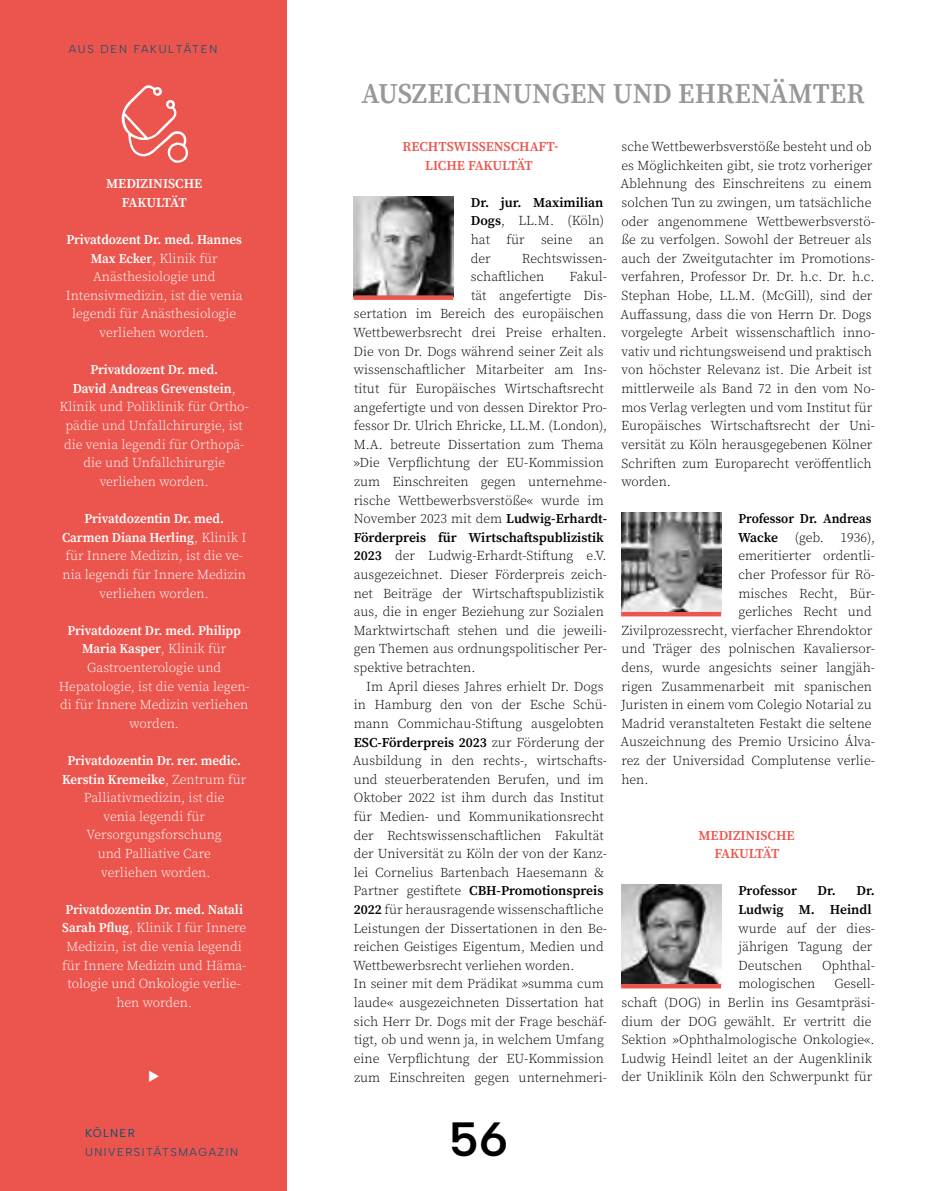
<style>
.page{position:relative;width:936px;height:1191px;background:#fff}
.page>*{position:absolute;margin:0;border:0;box-sizing:border-box;transform-origin:0 0}
.t1{font:600 48px "Albert Sans";color:#000}
.t2{font:600 28.5px "Source Serif Pro";color:#98989b;scale:.96 1}
.t3{font:300 13.5px/18.6px "Source Serif Pro";color:#000}
.t4{font:300 13.5px/18.6px "Source Serif Pro";color:#fff;text-align:center}
.t5{font:600 13.5px/18.6px "Source Serif Pro";color:#000;text-align:right}
.t6{font:600 13.5px/18.6px "Source Serif Pro";letter-spacing:-.005em;color:#eb554e;text-align:center}
.t7{font:600 13.5px/18.6px "Source Serif Pro";letter-spacing:-.005em;color:#fff;text-align:center}
.t8{font:600 13.5px "Source Serif Pro";color:#000;scale:.95 1}
.t9{font:300 11.4px "Albert Sans";letter-spacing:.13em;color:#005076}
.t10{font:300 11.4px "Albert Sans";letter-spacing:.15em;color:#005076}
.t11{font:11.4px "Albert Sans";letter-spacing:.11em;color:#005076}
.s1{font-weight:600}
.s2{font-weight:300}
</style>
<div class="page">
<div style="left:0;top:0;width:286px;height:1191px;background:#eb554e"></div>
<svg style="left:121px;top:85px;width:67px;height:78px"></svg>
<img style="left:621px;top:513px;width:100px;height:99px">
<hr style="left:621px;top:612px;width:100px;height:4px;background:#eb554e">
<img style="left:353px;top:196px;width:100px;height:99px">
<div style="left:353px;top:295px;width:100px;height:5px;background:#eb554e"></div>
<img style="left:621px;top:884px;width:100px;height:100px">
<hr style="left:621px;top:984px;width:100px;height:4px;background:#eb554e">
<p class="t10" style="left:69px;top:42px;width:150px">AUS DEN FAKULTÄTEN</p>
<p class="t7" style="left:106px;top:174px;width:98px">MEDIZINISCHE<br>FAKULTÄT</p>
<p class="t4" style="left:66px;top:230px;width:178px"><span class="s1">Privatdozent Dr. med. Hannes<br>Max Ecker</span>, Klinik für<br>Anästhesiologie und<br>Intensivmedizin, ist die venia legendi für Anästhesiologie verliehen worden.</p>
<p class="t4" style="left:60px;top:361px;width:191px"><span class="s1">Privatdozent Dr. med.<br>David Andreas Grevenstein</span>,<br>Klinik und Poliklinik für Ortho&shy;pädie und Unfallchirurgie, ist die venia legendi für Orthopä&shy;die und Unfallchirurgie verliehen worden.</p>
<p class="t4" style="left:62px;top:509px;width:186px"><span class="s1">Privatdozentin Dr. med.<br>Carmen Diana Herling</span>, Klinik I für Innere Medizin, ist die ve&shy;nia legendi für Innere Medizin verliehen worden.</p>
<p class="t4" style="left:59px;top:621px;width:192px"><span class="s1">Privatdozent Dr. med. Philipp<br>Maria Kasper</span>, Klinik für<br>Gastroenterologie und<br>Hepatologie, ist die venia legen&shy;di für Innere Medizin verliehen worden.</p>
<p class="t4" style="left:62px;top:751px;width:186px"><span class="s1">Privatdozentin Dr. rer. medic.<br>Kerstin Kremeike</span>, Zentrum für<br>Palliativmedizin, ist die<br>venia legendi für<br>Versorgungsforschung<br>und Palliative Care<br>verliehen worden.</p>
<p class="t4" style="left:62px;top:900px;width:186px"><span class="s1">Privatdozentin Dr. med. Natali<br>Sarah Pflug</span>, Klinik I für Innere<br>Medizin, ist die venia legendi für Innere Medizin und Häma&shy;tologie und Onkologie verlie&shy;hen worden.</p>
<p class="t11" style="left:85px;top:1126px;width:51px">KÖLNER</p>
<p class="t9" style="left:85px;top:1144px;width:154px">UNIVERSITÄTSMAGAZIN</p>
<h2 class="t2" style="left:361px;top:74px;width:525px">AUSZEICHNUNGEN UND EHRENÄMTER</h2>
<p class="t6" style="left:402px;top:137px;width:157px">RECHTSWISSENSCHAFT-<br>LICHE FAKULTÄT</p>
<p class="t3" style="left:470px;top:193px;width:135px;text-align:justify"><span class="s1">Dr. jur. Maximilian Dogs</span>, LL.M. (Köln) hat für seine an der</p>
<p class="t3" style="left:471px;top:249px;width:137px;text-indent:51px">Rechtswissen&shy;schaftlichen</p>
<p class="t3" style="left:569px;top:268px;width:39px">Fakul-</p>
<p class="t3" style="left:471px;top:286px;width:137px">tät angefertigte Dis-</p>
<p class="t3" style="left:354px;top:305px;width:251px">sertation im Bereich des europäischen</p>
<p class="t3" style="left:353px;top:323px;width:255px">Wettbewerbsrecht drei Preise erhalten.</p>
<p class="t3" style="left:353px;top:342px;width:251px">Die von Dr. Dogs während seiner Zeit als</p>
<p class="t3" style="left:354px;top:361px;width:255px">wissenschaftlicher Mitarbeiter am Ins-</p>
<p class="t3" style="left:354px;top:379px;width:251px">titut für Europäisches Wirtschaftsrecht</p>
<p class="t3" style="left:353px;top:398px;width:255px">angefertigte und von dessen Direktor Pro-</p>
<p class="t3" style="left:354px;top:416px;width:254px">fessor Dr. Ulrich Ehricke, LL.M. (London),</p>
<p class="t3" style="left:353px;top:435px;width:251px">M.A. betreute Dissertation zum Thema</p>
<p class="t3" style="left:353px;top:454px;width:252px">»Die Verpflichtung der EU-Kommission</p>
<p class="t3" style="left:354px;top:472px;width:254px">zum Einschreiten gegen unternehme-</p>
<p class="t3" style="left:353px;top:491px;width:251px">rische Wettbewerbsverstöße« wurde im</p>
<p class="t3" style="left:354px;top:509px;width:255px">November 2023 mit dem <span class="s1">Ludwig-Erhardt-</span></p>
<p class="t5" style="left:354px;top:528px;width:251px">Förderpreis für Wirtschaftspublizistik</p>
<p class="t3" style="left:354px;top:547px;width:254px"><span class="s1">2023</span> der Ludwig-Erhardt-Stiftung e.V.</p>
<p class="t3" style="left:353px;top:565px;width:255px">ausgezeichnet. Dieser Förderpreis zeich-</p>
<p class="t3" style="left:353px;top:584px;width:252px">net Beiträge der Wirtschaftspublizistik</p>
<p class="t3" style="left:353px;top:602px;width:251px">aus, die in enger Beziehung zur Sozialen</p>
<p class="t3" style="left:353px;top:621px;width:255px">Marktwirtschaft stehen und die jeweili-</p>
<p class="t3" style="left:354px;top:640px;width:255px">gen Themen aus ordnungspolitischer Per-</p>
<p class="t3" style="left:354px;top:658px;width:123px">spektive betrachten.</p>
<p class="t3" style="left:366px;top:677px;width:239px">Im April dieses Jahres erhielt Dr. Dogs</p>
<p class="t3" style="left:354px;top:695px;width:254px">in Hamburg den von der Esche Schü-</p>
<p class="t3" style="left:353px;top:714px;width:251px">mann Commichau-Stiftung ausgelobten</p>
<p class="t5" style="left:354px;top:732px;width:252px">ESC-Förderpreis 2023 <span class="s2">zur Förderung der</span></p>
<p class="t3" style="left:353px;top:751px;width:256px">Ausbildung in den rechts-, wirtschafts-</p>
<p class="t3" style="left:354px;top:770px;width:251px">und steuerberatenden Berufen, und im</p>
<p class="t3" style="left:354px;top:788px;width:251px">Oktober 2022 ist ihm durch das Institut</p>
<p class="t3" style="left:354px;top:807px;width:251px">für Medien- und Kommunikationsrecht</p>
<p class="t3" style="left:354px;top:826px;width:252px">der Rechtswissenschaftlichen Fakultät</p>
<p class="t3" style="left:354px;top:844px;width:255px">der Universität zu Köln der von der Kanz-</p>
<p class="t3" style="left:354px;top:863px;width:252px">lei Cornelius Bartenbach Haesemann &amp;</p>
<p class="t5" style="left:353px;top:881px;width:251px"><span class="s2">Partner gestiftete</span> CBH-Promotionspreis</p>
<p class="t3" style="left:354px;top:900px;width:251px"><span class="s1">2022</span> für herausragende wissenschaftliche</p>
<p class="t3" style="left:353px;top:919px;width:255px">Leistungen der Dissertationen in den Be-</p>
<p class="t3" style="left:353px;top:937px;width:251px">reichen Geistiges Eigentum, Medien und</p>
<p class="t3" style="left:353px;top:956px;width:223px">Wettbewerbsrecht verliehen worden.</p>
<p class="t3" style="left:353px;top:974px;width:252px">In seiner mit dem Prädikat »summa cum</p>
<p class="t3" style="left:354px;top:993px;width:252px">laude« ausgezeichneten Dissertation hat</p>
<p class="t3" style="left:354px;top:1012px;width:254px">sich Herr Dr. Dogs mit der Frage beschäf-</p>
<p class="t3" style="left:354px;top:1030px;width:251px">tigt, ob und wenn ja, in welchem Umfang</p>
<p class="t3" style="left:354px;top:1049px;width:251px">eine Verpflichtung der EU-Kommission</p>
<p class="t3" style="left:354px;top:1067px;width:254px">zum Einschreiten gegen unternehmeri-</p>
<p class="t3" style="left:620px;top:137px;width:256px">sche Wettbewerbsverstöße besteht und ob es Möglichkeiten gibt, sie trotz vorheriger Ablehnung des Einschreitens zu einem solchen Tun zu zwingen, um tatsächliche oder angenommene Wettbewerbsverstö&shy;ße zu verfolgen. Sowohl der Betreuer als auch der Zweitgutachter im Promotions&shy;verfahren, Professor Dr. Dr. h.c. Dr. h.c.<br>Stephan Hobe, LL.M. (McGill), sind der Auffassung, dass die von Herrn Dr. Dogs vorgelegte Arbeit wissenschaftlich inno&shy;vativ und richtungsweisend und praktisch von höchster Relevanz ist. Die Arbeit ist mittlerweile als Band 72 in den vom No&shy;mos Verlag verlegten und vom Institut für Europäisches Wirtschaftsrecht der Uni&shy;versität zu Köln herausgegebenen Kölner Schriften zum Europarecht veröffentlich worden.</p>
<p class="t8" style="left:738px;top:509px;width:141px">Professor Dr. Andreas</p>
<p class="t3" style="left:738px;top:528px;width:138px"><span class="s1">Wacke</span> (geb. 1936),</p>
<p class="t3" style="left:738px;top:547px;width:138px">emeritierter ordentli-</p>
<p class="t3" style="left:738px;top:565px;width:138px">cher Professor für Rö-</p>
<p class="t3" style="left:738px;top:584px;width:138px">misches Recht, Bür-</p>
<p class="t3" style="left:738px;top:602px;width:135px">gerliches Recht und</p>
<p class="t3" style="left:621px;top:621px;width:252px">Zivilprozessrecht, vierfacher Ehrendoktor</p>
<p class="t3" style="left:621px;top:640px;width:255px">und Träger des polnischen Kavaliersor-</p>
<p class="t3" style="left:621px;top:658px;width:255px">dens, wurde angesichts seiner langjäh-</p>
<p class="t3" style="left:621px;top:677px;width:252px">rigen Zusammenarbeit mit spanischen</p>
<p class="t3" style="left:621px;top:695px;width:252px">Juristen in einem vom Colegio Notarial zu</p>
<p class="t3" style="left:621px;top:714px;width:251px">Madrid veranstalteten Festakt die seltene</p>
<p class="t3" style="left:620px;top:733px;width:256px">Auszeichnung des Premio Ursicino Álva-</p>
<p class="t3" style="left:621px;top:751px;width:255px">rez der Universidad Complutense verlie-</p>
<p class="t3" style="left:621px;top:770px;width:29px">hen.</p>
<p class="t6" style="left:698px;top:825px;width:98px">MEDIZINISCHE<br>FAKULTÄT</p>
<p class="t5" style="left:738px;top:881px;width:60px">Professor</p>
<p class="t5" style="left:738px;top:881px;width:138px">Dr. Dr.<br>Ludwig M. Heindl</p>
<p class="t3" style="left:738px;top:919px;width:138px">wurde auf der dies&shy;jährigen Tagung der<br>Deutschen</p>
<p class="t3" style="left:822px;top:956px;width:54px">Ophthal-</p>
<p class="t3" style="left:621px;top:974px;width:255px;text-indent:213px">Gesell&shy;schaft (DOG) in Berlin ins Gesamtpräsi&shy;dium der DOG gewählt. Er vertritt die Sektion »Ophthalmologische Onkologie«.<br>Ludwig Heindl leitet an der Augenklinik der Uniklinik Köln den Schwerpunkt für</p>
<p class="t3" style="left:738px;top:974px;width:78px">mologischen</p>
<h1 class="t1" style="left:449px;top:1109px;width:61px">56</h1>
</div>
